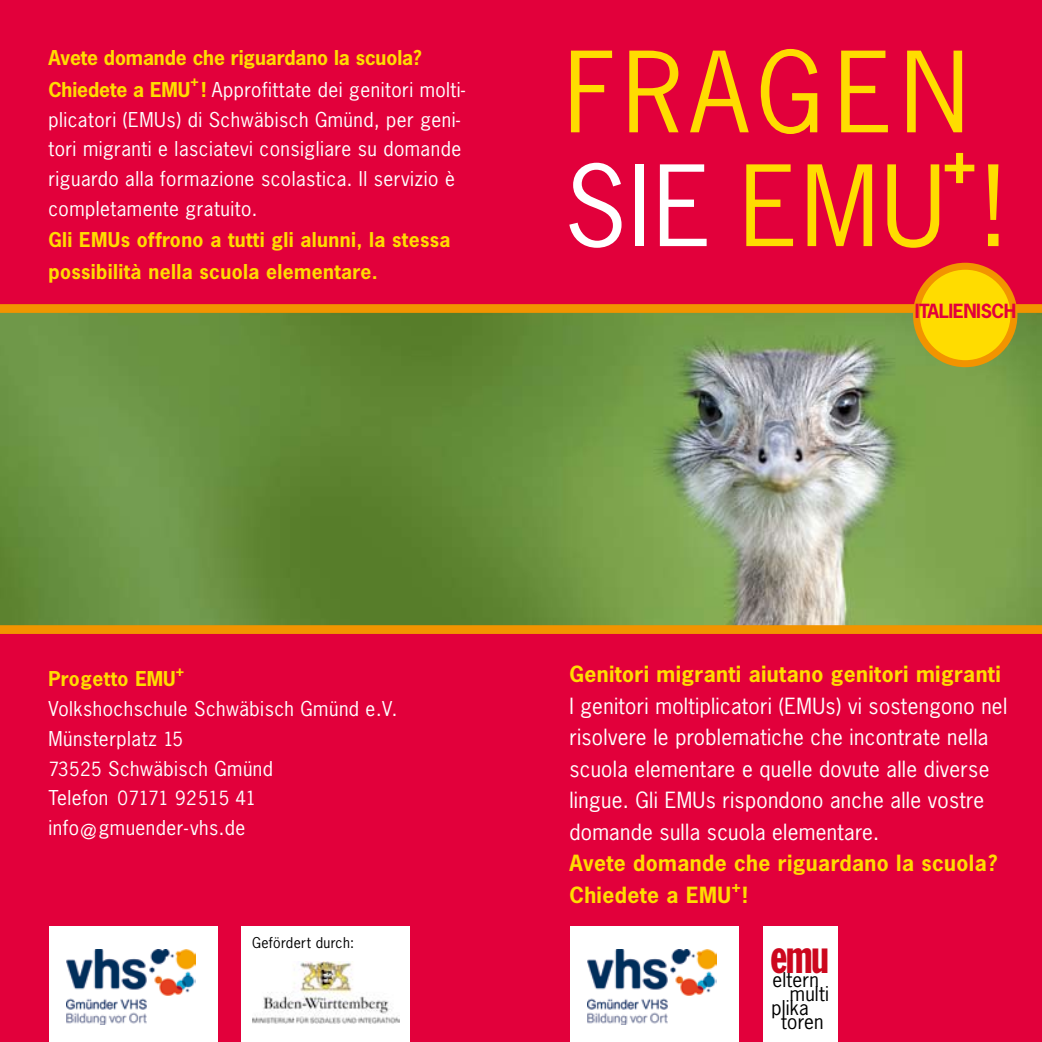
<style>
.page{position:relative;width:1042px;height:1042px;background:#e2003b}
.page>*{position:absolute;margin:0;border:0;box-sizing:border-box;transform-origin:0 0}
.t1{font:105px/113.8px "News Gothic";letter-spacing:.07em;color:#ffdc00}
.t2{font:700 61.25px "News Gothic";color:#ffdc00}
.t3{font:48.82px "Franklin Gothic Extra Cond";color:#cc071e}
.t4{font:21px/31.5px "News Gothic";letter-spacing:.015em;color:#fff}
.t5{font:700 21px/31.5px "News Gothic";letter-spacing:.02em;color:#ffdc00}
.t6{font:19.25px/29.8px "News Gothic";letter-spacing:.025em;color:#fff}
.t7{font:700 19.25px/31.5px "News Gothic";letter-spacing:.02em;color:#ffdc00}
.t8{font:700 19.25px/31.5px "News Gothic";letter-spacing:-.005em;color:#ffdc00}
.t9{font:19.25px "News Gothic";letter-spacing:.01em;color:#000}
.t10{font:18.38px "News Gothic";letter-spacing:-.015em;color:#fff}
.t11{font:700 18.38px "News Gothic";letter-spacing:-.025em;color:#e2003b}
.t12{font:700 16.28px "News Gothic";color:#ffdc00}
.t13{font:700 15.22px "News Gothic";color:#ffdc00}
.t14{font:14px "News Gothic";letter-spacing:.025em;color:#000}
.s1{font-weight:700;color:#ffdc00}
.s2{color:#fff}
.s3{font-size:18.38px}
.s4{font-size:19.25px}
</style>
<div class="page">
<img style="left:0;top:313px;width:1042px;height:312px">
<div style="left:0;top:304px;width:1042px;height:9px;background:#f29400"></div>
<div style="left:0;top:625px;width:1042px;height:9px;background:#f29400"></div>
<div style="left:916px;top:266px;width:98px;height:98px;background:#ffdc00;border-radius:50%"></div>
<div style="left:913px;top:263px;width:104px;height:104px;border:7px solid #f29400;border-radius:50%"></div>
<div style="left:50px;top:926px;width:168px;height:116px;background:#fff"></div>
<img style="left:67px;top:949px;width:129px;height:75px">
<div style="left:241px;top:926px;width:168px;height:116px;background:#fff"></div>
<img style="left:253px;top:961px;width:147px;height:62px">
<div style="left:763px;top:926px;width:74px;height:116px;background:#fff"></div>
<div style="left:570px;top:926px;width:169px;height:116px;background:#fff"></div>
<img style="left:588px;top:949px;width:129px;height:75px">
<p class="t8" style="left:48px;top:42px;width:375px">Avete domande che riguardano la scuola?<br>Chiedete a EMU</p>
<p class="t13" style="left:190px;top:71px;width:10px">+</p>
<p class="t6" style="left:48px;top:74px;width:418px;text-indent:153px"><span class="s1">!</span> Approfittate dei genitori molti&shy;plicatori (EMUs) di Schwäbisch Gmünd, per geni&shy;tori migranti e lasciatevi consigliare su domande riguardo alla formazione scolastica. Il servizio è completamente gratuito.</p>
<p class="t7" style="left:48px;top:224px;width:404px">Gli EMUs offrono a tutti gli alunni, la stessa possibilità nella scuola elementare.</p>
<h1 class="t1" style="left:564px;top:32px;width:440px">FRAGEN<br><span class="s2">SIE</span> EMU !</h1>
<h2 class="t2" style="left:941px;top:119px;width:37px">+</h2>
<p class="t11" style="left:915px;top:299px;width:103px">ITALIENISCH</p>
<p class="t7" style="left:48px;top:663px;width:129px">Progetto EMU</p>
<p class="t13" style="left:176px;top:660px;width:10px">+</p>
<p class="t6" style="left:48px;top:693px;width:350px">Volkshochschule Schwäbisch Gmünd e.V.<br>Münsterplatz <span class="s3">15<br>73525</span> Schwäbisch Gmünd</p>
<p class="t10" style="left:48px;top:786px;width:209px"><span class="s4">Telefon</span> 07171 92515 41</p>
<p class="t6" style="left:48px;top:812px;width:198px">info@gmuender-vhs.de</p>
<p class="t14" style="left:252px;top:934px;width:104px">Gefördert durch:</p>
<p class="t5" style="left:569px;top:658px;width:433px">Genitori migranti aiutano genitori migranti</p>
<p class="t4" style="left:569px;top:689px;width:439px">I genitori moltiplicatori (EMUs) vi sostengono nel risolvere le problematiche che incontrate nella scuola elementare e quelle dovute alle diverse lingue. Gli EMUs rispondono anche alle vostre domande sulla scuola elementare.</p>
<p class="t5" style="left:569px;top:847px;width:429px">Avete domande che riguardano la scuola?<br>Chiedete a EMU</p>
<p class="t12" style="left:731px;top:874px;width:11px">+</p>
<p class="t5" style="left:742px;top:879px;width:7px">!</p>
<h3 class="t3" style="left:770px;top:929px;width:60px">emu</h3>
<p class="t9" style="left:772px;top:967px;width:48px">eltern</p>
<p class="t9" style="left:790px;top:981px;width:40px">multi</p>
<p class="t9" style="left:771px;top:995px;width:39px">plika</p>
<p class="t9" style="left:781px;top:1009px;width:44px">toren</p>
</div>
